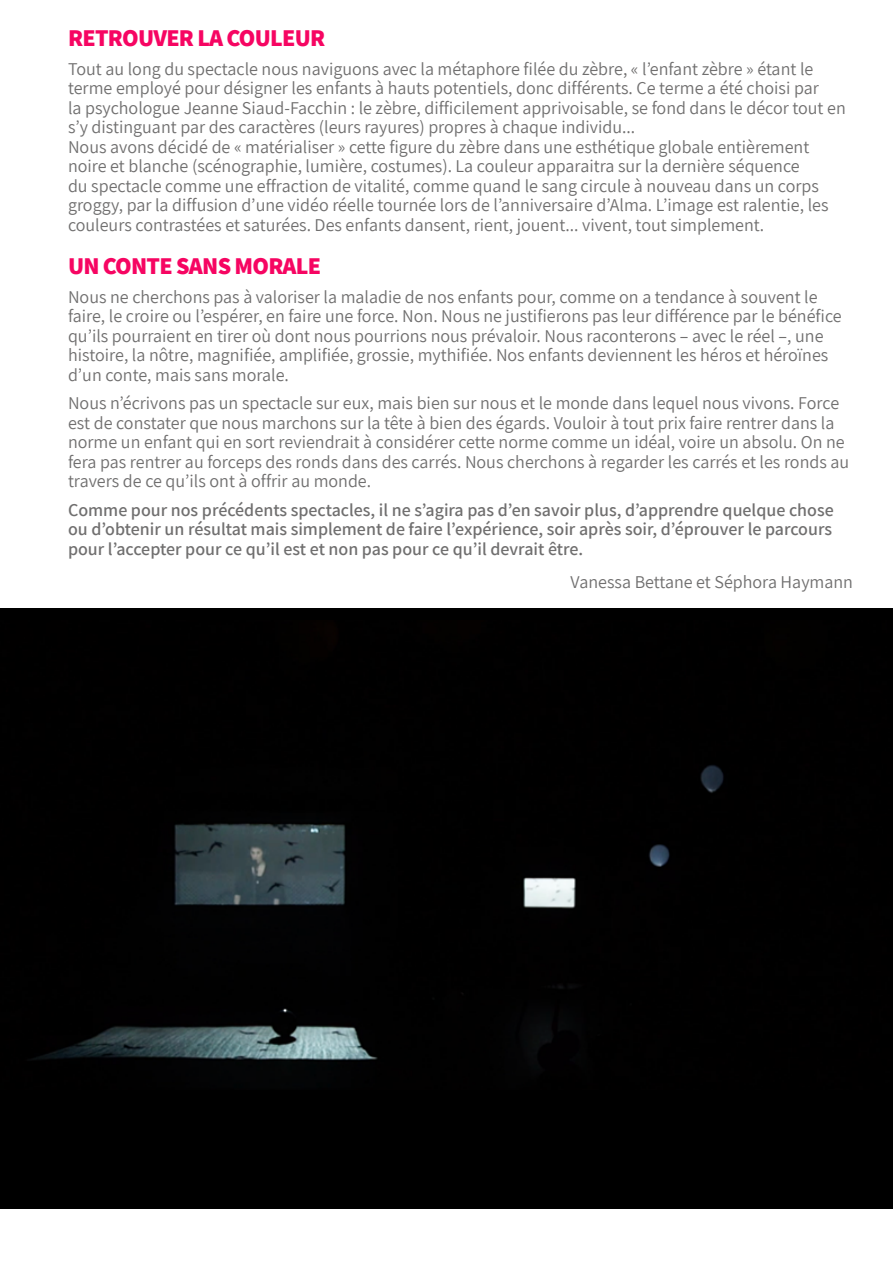
<style>
.page{position:relative;width:893px;height:1263px;background:#fff}
.page>*{position:absolute;margin:0;border:0;box-sizing:border-box;transform-origin:0 0}
.t1{font:800 24px "Assistant";letter-spacing:-.03em;color:#f60562}
.t2{font:18px/19.5px "Assistant";color:#706f6f}
.t3{font:600 18px/19.5px "Assistant";color:#706f6f;text-align:justify}
</style>
<div class="page">
<div style="left:0;top:609px;width:893px;height:600px;background:#000"></div>
<img style="left:31px;top:765px;width:693px;height:303px">
<h1 class="t1" style="left:68px;top:22px;width:259px">RETROUVER LA COULEUR</h1>
<p class="t2" style="left:68px;top:58px;width:779px">Tout au long du spectacle nous naviguons avec la métaphore filée du zèbre, « l’enfant zèbre » étant le terme employé pour désigner les enfants à hauts potentiels, donc différents. Ce terme a été choisi par<br>la psychologue Jeanne Siaud-Facchin : le zèbre, difficilement apprivoisable, se fond dans le décor tout en s’y distinguant par des caractères (leurs rayures) propres à chaque individu...<br>Nous avons décidé de « matérialiser » cette figure du zèbre dans une esthétique globale entièrement noire et blanche (scénographie, lumière, costumes). La couleur apparaitra sur la dernière séquence<br>du spectacle comme une effraction de vitalité, comme quand le sang circule à nouveau dans un corps groggy, par la diffusion d’une vidéo réelle tournée lors de l’anniversaire d’Alma. L’image est ralentie, les couleurs contrastées et saturées. Des enfants dansent, rient, jouent... vivent, tout simplement.</p>
<h1 class="t1" style="left:68px;top:250px;width:255px">UN CONTE SANS MORALE</h1>
<p class="t2" style="left:68px;top:286px;width:775px">Nous ne cherchons pas à valoriser la maladie de nos enfants pour, comme on a tendance à souvent le faire, le croire ou l’espérer, en faire une force. Non. Nous ne justifierons pas leur différence par le bénéfice qu’ils pourraient en tirer où dont nous pourrions nous prévaloir. Nous raconterons – avec le réel –, une histoire, la nôtre, magnifiée, amplifiée, grossie, mythifiée. Nos enfants deviennent les héros et héroïnes d’un conte, mais sans morale.</p>
<p class="t2" style="left:68px;top:393px;width:783px">Nous n’écrivons pas un spectacle sur eux, mais bien sur nous et le monde dans lequel nous vivons. Force est de constater que nous marchons sur la tête à bien des égards. Vouloir à tout prix faire rentrer dans la norme un enfant qui en sort reviendrait à considérer cette norme comme un idéal, voire un absolu. On ne fera pas rentrer au forceps des ronds dans des carrés. Nous cherchons à regarder les carrés et les ronds au travers de ce qu’ils ont à offrir au monde.</p>
<p class="t3" style="left:68px;top:499px;width:767px">Comme pour nos précédents spectacles, il ne s’agira pas d’en savoir plus, d’apprendre quelque chose ou d’obtenir un résultat mais simplement de faire l’expérience, soir après soir, d’éprouver le parcours pour l’accepter pour ce qu’il est et non pas pour ce qu’il devrait être.</p>
<p class="t2" style="left:571px;top:571px;width:284px">Vanessa Bettane et Séphora Haymann</p>
</div>
